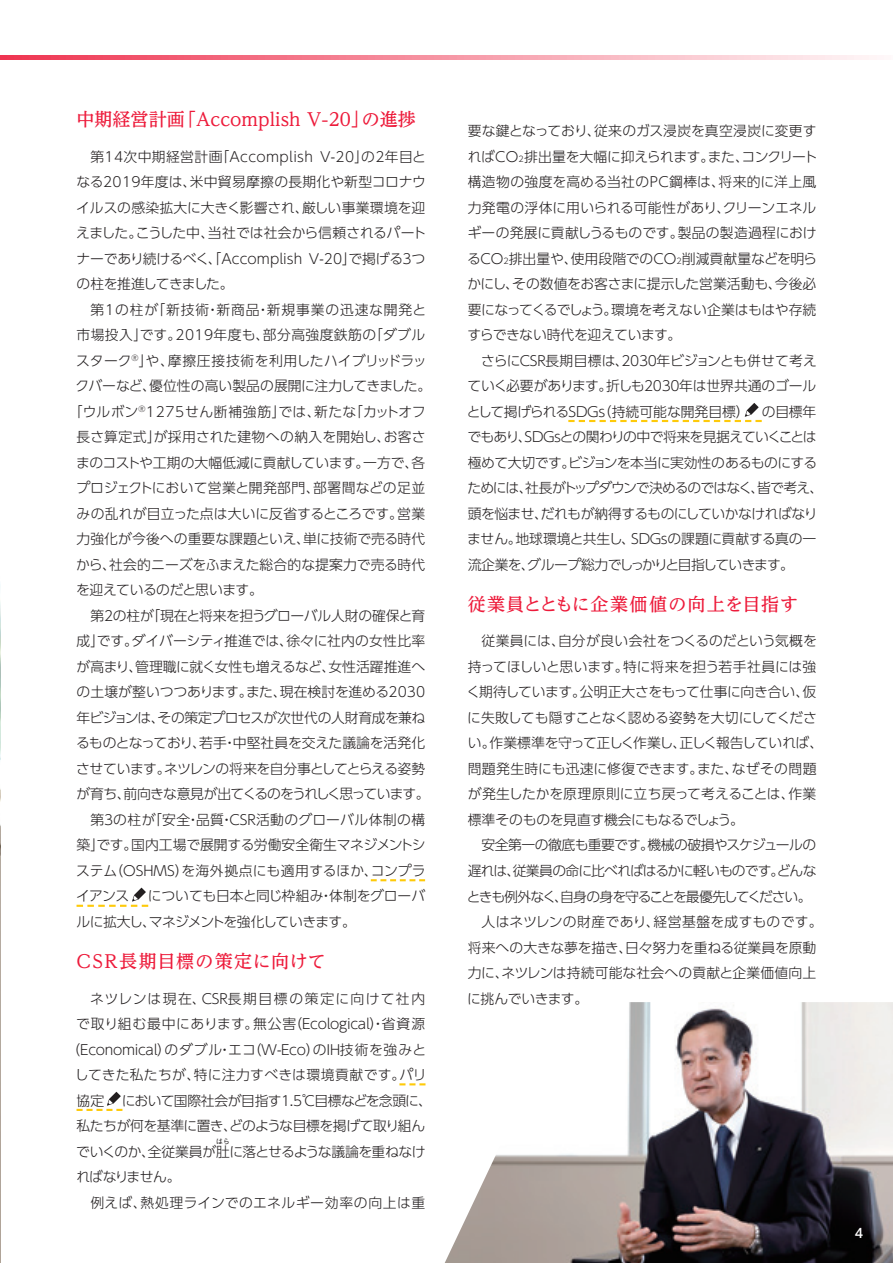
<style>
.page{position:relative;width:893px;height:1263px;background:#fff}
.page>*{position:absolute;margin:0;border:0;box-sizing:border-box;transform-origin:0 0}
.t1{font:500 18px "UD Reimin Pro";color:#ed1a3a}
.t2{font:500 18px "UD Reimin Pro";letter-spacing:.045em;color:#ed1a3a}
.t3{font:500 18px "UD Reimin Pro";letter-spacing:.065em;color:#ed1a3a}
.t4{font:300 13.8px/25.5px "UD Shin Go Pro";letter-spacing:-.02em;color:#231f20;text-align:justify}
.t5{font:300 13.8px/25.5px "UD Shin Go Pro";letter-spacing:.03em;color:#231f20}
.t6{font:300 13.8px "UD Shin Go Pro";letter-spacing:-.04em;color:#231f20}
.t7{font:300 13.8px "UD Shin Go Pro";letter-spacing:.005em;color:#231f20}
.t8{font:300 13.8px "UD Shin Go Pro";letter-spacing:.02em;color:#231f20}
.t9{font:300 13.8px "UD Shin Go Pro";letter-spacing:.015em;color:#231f20}
.t10{font:300 13.8px "UD Shin Go Pro";letter-spacing:-.055em;color:#231f20}
.t11{font:300 13.8px "UD Shin Go Pro";color:#231f20}
.t12{font:300 13.8px "UD Shin Go Pro";letter-spacing:-.06em;color:#231f20}
.t13{font:300 13.8px "UD Shin Go Pro";letter-spacing:-.08em;color:#231f20}
.t14{font:300 13.8px "UD Shin Go Pro";letter-spacing:.01em;color:#231f20}
.t15{font:300 13.8px "UD Shin Go Pro";letter-spacing:-.045em;color:#231f20}
.t16{font:300 13.8px "UD Shin Go Pro";letter-spacing:.06em;color:#231f20}
.t17{font:300 13.8px "UD Shin Go Pro";letter-spacing:.105em;color:#231f20}
.t18{font:500 12.75px "UD Shin Go Pro";color:#fff}
.t19{font:300 6.9px "UD Shin Go Pro";color:#231f20}
.s1{font-size:8.1px}
</style>
<div class="page">
<img style="left:0;top:585px;width:1px;height:678px">
<svg style="left:399px;top:1083px;width:26px;height:2px"></svg>
<svg style="left:371px;top:879px;width:54px;height:2px"></svg>
<img style="left:445px;top:1002px;width:448px;height:261px">
<svg style="left:77px;top:888px;width:71px;height:19px"></svg>
<svg style="left:77px;top:1092px;width:45px;height:19px"></svg>
<svg style="left:568px;top:403px;width:194px;height:19px"></svg>
<svg style="left:0;top:55px;width:869px;height:5px;background:#f694a2"></svg>
<h1 class="t1" style="left:76px;top:105px;width:341px">中期経営計画「Accomplish V-20」の進捗</h1>
<p class="t4" style="left:76px;top:143px;width:352px;text-indent:14px">第14次中期経営計画「Accomplish V-20」の2年目となる2019年度は、米中貿易摩擦の長期化や新型コロナウイルスの感染拡大に大きく影響され、厳しい事業環境を迎えました。こうした中、当社では社会から信頼されるパートナーであり続けるべく、「Accomplish V-20」で掲げる3つの柱を推進してきました。</p>
<p class="t16" style="left:90px;top:298px;width:337px">第1の柱が「新技術・新商品・新規事業の迅速な開発と</p>
<p class="t5" style="left:77px;top:322px;width:350px">市場投入」です。2019年度も、部分高強度鉄筋の「ダブル</p>
<p class="t14" style="left:76px;top:349px;width:352px">スターク<sup>®</sup>」や、摩擦圧接技術を利用したハイブリッドラッ</p>
<p class="t7" style="left:76px;top:375px;width:357px">クバーなど、優位性の高い製品の展開に注力してきました。</p>
<p class="t5" style="left:69px;top:398px;width:358px">「ウルボン<sup>®</sup>1275せん断補強筋」では、新たな「カットオフ</p>
<p class="t8" style="left:77px;top:426px;width:351px">長さ算定式」が採用された建物への納入を開始し、お客さ</p>
<p class="t4" style="left:76px;top:449px;width:351px">まのコストや工期の大幅低減に貢献しています。一方で、各</p>
<p class="t9" style="left:76px;top:477px;width:350px">プロジェクトにおいて営業と開発部門、部署間などの足並</p>
<p class="t7" style="left:77px;top:502px;width:350px">みの乱れが目立った点は大いに反省するところです。営業</p>
<p class="t7" style="left:77px;top:528px;width:350px">力強化が今後への重要な課題といえ、単に技術で売る時代</p>
<p class="t4" style="left:76px;top:551px;width:350px">から、社会的ニーズをふまえた総合的な提案力で売る時代</p>
<p class="t6" style="left:76px;top:579px;width:188px">を迎えているのだと思います。</p>
<p class="t4" style="left:90px;top:602px;width:336px">第2の柱が「現在と将来を担うグローバル人財の確保と育</p>
<p class="t4" style="left:77px;top:628px;width:350px">成」です。ダイバーシティ推進では、徐々に社内の女性比率</p>
<p class="t4" style="left:77px;top:653px;width:350px">が高まり、管理職に就く女性も増えるなど、女性活躍推進へ</p>
<p class="t4" style="left:77px;top:679px;width:350px">の土壌が整いつつあります。また、現在検討を進める2030</p>
<p class="t4" style="left:77px;top:704px;width:350px">年ビジョンは、その策定プロセスが次世代の人財育成を兼ね</p>
<p class="t4" style="left:76px;top:730px;width:351px">るものとなっており、若手・中堅社員を交えた議論を活発化</p>
<p class="t15" style="left:76px;top:757px;width:350px">させています。ネツレンの将来を自分事としてとらえる姿勢</p>
<p class="t10" style="left:77px;top:783px;width:355px">が育ち、前向きな意見が出てくるのをうれしく思っています。</p>
<p class="t5" style="left:90px;top:806px;width:336px">第3の柱が「安全・品質・CSR活動のグローバル体制の構</p>
<p class="t4" style="left:77px;top:832px;width:351px">築」です。国内工場で展開する労働安全衛生マネジメントシ</p>
<p class="t11" style="left:76px;top:859px;width:351px">ステム（OSHMS）を海外拠点にも適用するほか、コンプラ</p>
<p class="t4" style="left:76px;top:883px;width:351px">イアンス 　についても日本と同じ枠組み・体制をグローバ</p>
<p class="t10" style="left:77px;top:910px;width:281px">ルに拡大し、マネジメントを強化していきます。</p>
<h1 class="t3" style="left:77px;top:947px;width:251px">CSR長期目標の策定に向けて</h1>
<p class="t17" style="left:90px;top:987px;width:337px">ネツレンは現在、CSR長期目標の策定に向けて社内</p>
<p class="t4" style="left:76px;top:1010px;width:350px">で取り組む最中にあります。無公害（Ecological）・省資源</p>
<p class="t4" style="left:67px;top:1036px;width:361px">（Economical）のダブル・エコ（W-Eco）のIH技術を強みと</p>
<p class="t8" style="left:75px;top:1064px;width:353px">してきた私たちが、特に注力すべきは環境貢献です。パリ</p>
<p class="t6" style="left:77px;top:1089px;width:357px">協定 　において国際社会が目指す1.5℃目標などを念頭に、</p>
<p class="t6" style="left:77px;top:1115px;width:350px">私たちが何を基準に置き、どのような目標を掲げて取り組ん</p>
<p class="t6" style="left:76px;top:1140px;width:351px">でいくのか、全従業員が肚に落とせるような議論を重ねなけ</p>
<p class="t19" style="left:216px;top:1135px;width:15px">はら</p>
<p class="t5" style="left:90px;top:1164px;width:336px;text-indent:-14px">ればなりません。<br>例えば、熱処理ラインでのエネルギー効率の向上は重</p>
<p class="t4" style="left:467px;top:118px;width:352px">要な鍵となっており、従来のガス浸炭を真空浸炭に変更すればCO<span class="s1">2</span>排出量を大幅に抑えられます。また、コンクリート構造物の強度を高める当社のPC鋼棒は、将来的に洋上風力発電の浮体に用いられる可能性があり、クリーンエネルギーの発展に貢献しうるものです。製品の製造過程におけるCO<span class="s1">2</span>排出量や、使用段階でのCO<span class="s1">2</span>削減貢献量などを明らかにし、その数値をお客さまに提示した営業活動も、今後必要になってくるでしょう。環境を考えない企業はもはや存続すらできない時代を迎えています。</p>
<p class="t4" style="left:467px;top:347px;width:358px;text-align:left;text-indent:14px">さらにCSR長期目標は、2030年ビジョンとも併せて考えていく必要があります。折しも2030年は世界共通のゴールとして掲げられるSDGs（持続可能な開発目標）　の目標年でもあり、SDGsとの関わりの中で将来を見据えていくことは極めて大切です。ビジョンを本当に実効性のあるものにするためには、社長がトップダウンで決めるのではなく、皆で考え、頭を悩ませ、だれもが納得するものにしていかなければなりません。地球環境と共生し、SDGsの課題に貢献する真の一流企業を、グループ総力でしっかりと目指していきます。</p>
<h1 class="t2" style="left:468px;top:590px;width:332px">従業員とともに企業価値の向上を目指す</h1>
<p class="t4" style="left:467px;top:628px;width:358px;text-align:left;text-indent:15px">従業員には、自分が良い会社をつくるのだという気概を持ってほしいと思います。特に将来を担う若手社員には強く期待しています。公明正大さをもって仕事に向き合い、仮に失敗しても隠すことなく認める姿勢を大切にしてください。作業標準を守って正しく作業し、正しく報告していれば、問題発生時にも迅速に修復できます。また、なぜその問題が発生したかを原理原則に立ち戻って考えることは、作業標準そのものを見直す機会にもなるでしょう。</p>
<p class="t4" style="left:482px;top:832px;width:336px">安全第一の徹底も重要です。機械の破損やスケジュールの</p>
<p class="t12" style="left:468px;top:859px;width:350px">遅れは、従業員の命に比べればはるかに軽いものです。どんな</p>
<p class="t13" style="left:467px;top:885px;width:346px">ときも例外なく、自身の身を守ることを最優先してください。</p>
<p class="t8" style="left:482px;top:910px;width:342px">人はネツレンの財産であり、経営基盤を成すものです。</p>
<p class="t4" style="left:468px;top:934px;width:350px">将来への大きな夢を描き、日々努力を重ねる従業員を原動</p>
<p class="t9" style="left:468px;top:962px;width:350px">力に、ネツレンは持続可能な社会への貢献と企業価値向上</p>
<p class="t4" style="left:467px;top:985px;width:123px">に挑んでいきます。</p>
<p class="t18" style="left:855px;top:1223px;width:10px">4</p>
</div>
